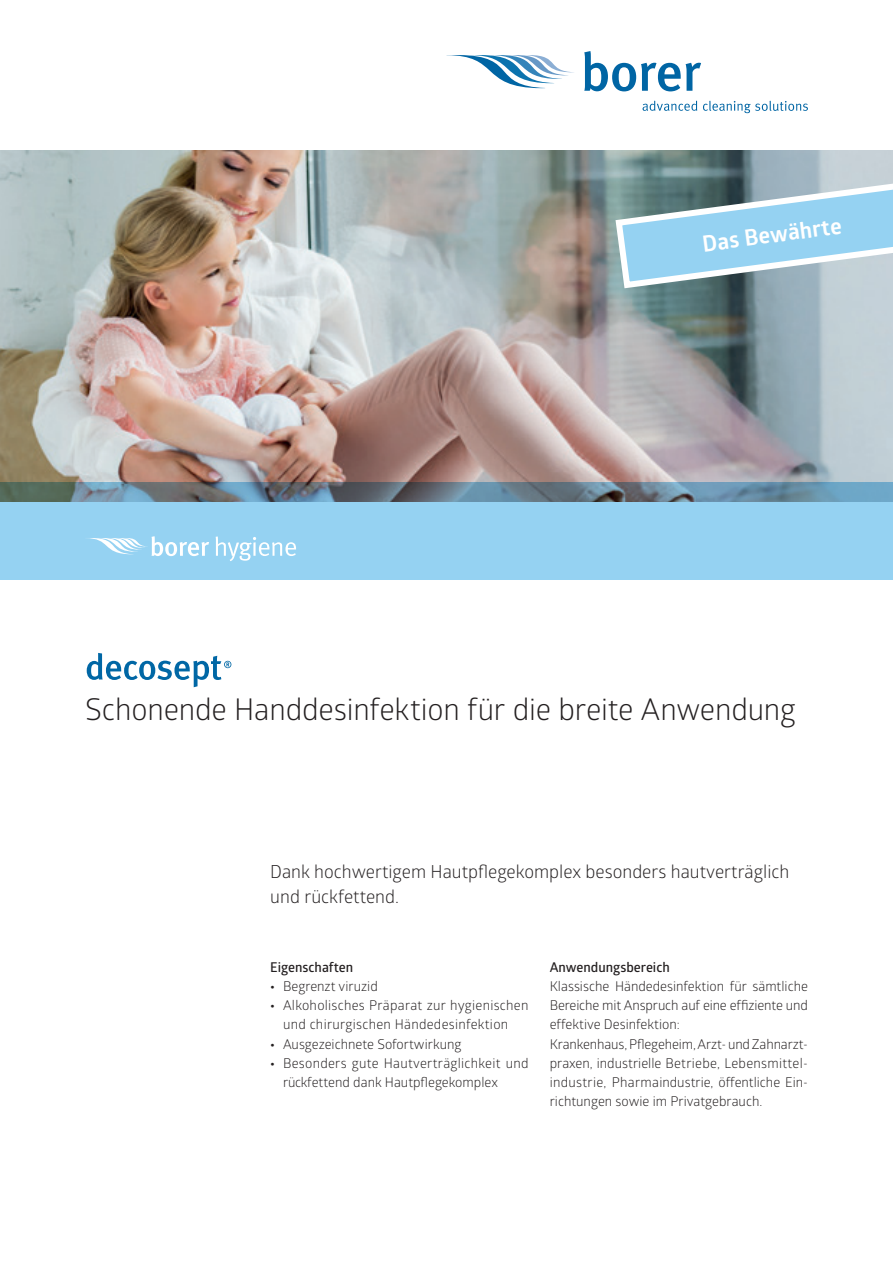
<style>
.page{position:relative;width:893px;height:1263px;background:#fff}
.page>*{position:absolute;margin:0;border:0;box-sizing:border-box;transform-origin:0 0}
.t1{font:30px "Glober";letter-spacing:-.005em;color:#231f20}
.t2{font:700 22.5px "Glober";color:#fff}
.t3{font:18px/25.5px "Glober";color:#231f20}
.t4{font:13.5px/19.2px "Glober";color:#231f20}
.t5{font:13.5px/19.2px "Glober";letter-spacing:.02em;color:#231f20;text-align:center}
.t6{font:600 13.5px "Glober";color:#231f20}
.s1{font-weight:700}
</style>
<div class="page">
<img style="left:0;top:151px;width:893px;height:331px">
<svg style="left:0;top:482px;width:893px;height:98px;background:#8abfdc"></svg>
<svg style="left:85px;top:536px;width:124px;height:20px"></svg>
<svg style="left:216px;top:536px;width:80px;height:25px"></svg>
<svg style="left:87px;top:653px;width:144px;height:34px"></svg>
<svg style="left:612px;top:177px;width:281px;height:115px;background:#99c0d1"></svg>
<svg style="left:446px;top:55px;width:128px;height:33px"></svg>
<svg style="left:584px;top:51px;width:117px;height:40px"></svg>
<svg style="left:642px;top:101px;width:166px;height:12px"></svg>
<h2 class="t2" style="left:700px;top:229px;width:142px;rotate:-8deg">Das Bewährte</h2>
<h1 class="t1" style="left:85px;top:689px;width:712px">Schonende Handdesinfektion für die breite Anwendung</h1>
<h3 class="t3" style="left:270px;top:858px;width:521px">Dank hochwertigem Hautpflegekomplex besonders hautverträglich und rückfettend.</h3>
<p class="t6" style="left:270px;top:958px;width:84px">Eigenschaften</p>
<p class="t4" style="left:270px;top:976px;width:109px"><span class="s1">•</span> Begrenzt viruzid</p>
<p class="t5" style="left:270px;top:995px;width:260px"><span class="s1">•</span> Alkoholisches Präparat zur hygienischen und chirurgischen Händedesinfektion</p>
<p class="t4" style="left:270px;top:1033px;width:193px"><span class="s1">•</span> Ausgezeichnete Sofortwirkung</p>
<p class="t4" style="left:283px;top:1053px;width:247px;text-indent:-13px"><span class="s1">•</span> Besonders gute Hautverträglichkeit und rückfettend dank Hautpflegekomplex</p>
<p class="t6" style="left:550px;top:958px;width:122px">Anwendungsbereich</p>
<p class="t4" style="left:550px;top:976px;width:260px">Klassische Händedesinfektion für sämtliche Bereiche mit Anspruch auf eine effiziente und effektive Desinfektion:<br>Krankenhaus, Pflegeheim, Arzt- und Zahnarzt&shy;praxen, industrielle Betriebe, Lebensmittel&shy;industrie, Pharmaindustrie, öffentliche Ein&shy;richtungen sowie im Privatgebrauch.</p>
</div>
